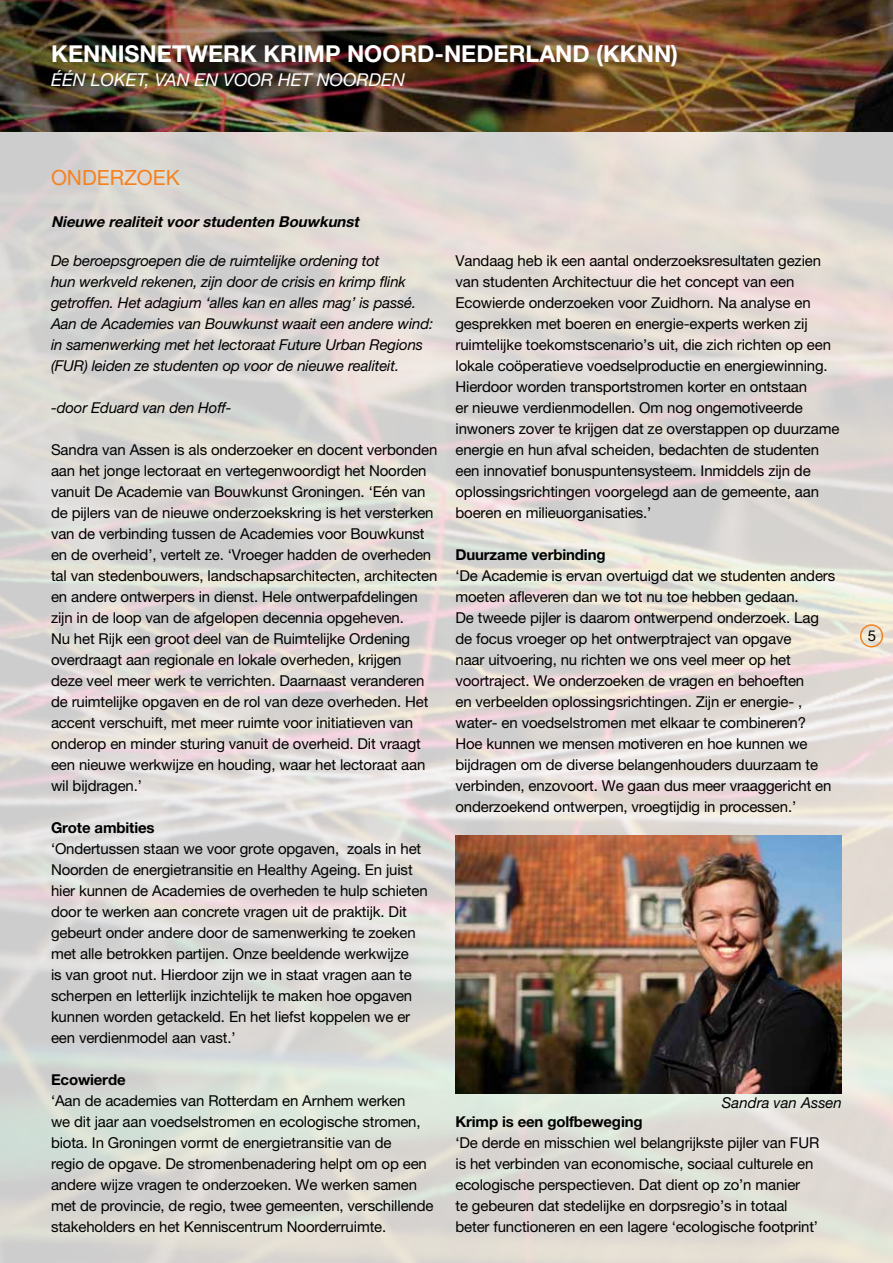
<style>
.page{position:relative;width:893px;height:1263px;background:#fff}
.page>*{position:absolute;margin:0;border:0;box-sizing:border-box;transform-origin:0 0}
.t1{font:700 23.25px "Helvetica Neue LT Std";color:#fff}
.t2{font:21px "Helvetica Neue LT Std";color:#f58220}
.t3{font:italic 17.7px "Helvetica Neue LT Std";color:#fff}
.t4{font:15px/21px "Helvetica Neue LT Std";letter-spacing:-.01em;color:#000}
.t5{font:italic 15px/21px "Helvetica Neue LT Std";letter-spacing:-.01em;color:#000}
.t6{font:700 15px "Helvetica Neue LT Std";letter-spacing:-.01em;color:#000}
.t7{font:italic 700 15px "Helvetica Neue LT Std";color:#000}
</style>
<div class="page">
<img style="left:0;top:0;width:893px;height:1263px">
<div style="left:860px;top:624px;width:23px;height:23px;border:2px solid #f58220;border-radius:50%"></div>
<img style="left:455px;top:836px;width:387px;height:257px">
<h1 class="t1" style="left:51px;top:39px;width:314px">KENN ISNETWERK KRIMP NOO</h1>
<h1 class="t1" style="left:400px;top:39px;width:279px">RD-NEDERLAND (KKNN)</h1>
<p class="t3" style="left:51px;top:69px;width:319px">één loket, van en voor het Noorde</p>
<p class="t3" style="left:392px;top:69px;width:14px">n</p>
<h2 class="t2" style="left:51px;top:165px;width:46px">ONDER</h2>
<h2 class="t2" style="left:124px;top:165px;width:57px">ZOEK</h2>
<p class="t7" style="left:51px;top:212px;width:313px">Nieuwe realiteitvoorstudenten Bouwkunst</p>
<p class="t5" style="left:51px;top:250px;width:384px">De beroepsgroepen die de ruimtelijke ordening tot<br>hun werkveld rekenen, zijn door de crisis en krimp flink getroffen. Het adagium ‘alles kan en alles mag’ is passé.<br>Aan de Academies van Bouwkunst waait een andere wind: in samenwerking met het lectoraat Future Urban Regions (FUR) leiden ze studenten op voor de nieuwe realiteit.</p>
<p class="t5" style="left:51px;top:397px;width:182px">-door Eduard van den Hoff-</p>
<p class="t4" style="left:51px;top:439px;width:388px">Sandra van Assen is als onderzoeker en docent verbonden aan het jonge lectoraat en vertegenwoordigt het Noorden vanuit De Academie van Bouwkunst Groningen. ‘Eén van de pijlers van de nieuwe onderzoekskring is het versterken van de verbinding tussen de Academies voor Bouwkunst en de overheid’, vertelt ze. ‘Vroeger hadden de overheden tal van stedenbouwers, landschapsarchitecten, architecten en andere ontwerpers in dienst. H ele ontwerpafdelingen zijn in de loop van de afgelopen decennia opgeheven.<br>Nu het Rijk een groot deel van de Ruimtelijke Ordening overdraagt aan regionale en lokale overheden, krijgen<br>deze veel meer werk te verrichten. Daarnaast veranderen de ruimtelijke opgaven en de rol van deze overheden. H et accent verschuift, met meer ruimte voor initiatieven van onderop en minder sturing vanuit de overheid. Dit vraagt een nieuwe werkwijze en houding, waar het lectoraat aan wil bijdragen.’</p>
<p class="t6" style="left:51px;top:818px;width:105px">Grote ambities</p>
<p class="t4" style="left:51px;top:838px;width:378px">‘Ondertussen staan we voor grote opgaven, zoals in het Noorden de energietransitie en Healthy Ageing. En juist hier kunnen de Academies de overheden te hulp schieten door te werken aan concrete vragen uit de praktijk. Dit gebeurt onder andere door de samenwerking te zoeken met alle betrokken partijen. Onze beeldende werkwijze<br>is van groot nut. H ierdoor zijn we in staat vragen aan te scherpen en letterlijk inzichtelijk te maken hoe opgaven kunnen worden getackeld. En het liefst koppelen we er een verdienmodel aan vast.’</p>
<p class="t6" style="left:51px;top:1070px;width:76px">Ecowierde</p>
<p class="t4" style="left:51px;top:1090px;width:384px">‘Aan de academies van Rotterdam en Arnhem werken<br>we dit jaar aan voedselstromen en ecologische stromen, biota. I n Groningen vormt de energietransitie van de<br>regio de opgave. De stromenbenadering helpt om op een andere wijze vragen te onderzoeken. We werken samen met de provincie, de regio, twee gemeenten, verschillende stakeholders en het Kenniscentrum Noorderruimte.</p>
<p class="t4" style="left:455px;top:250px;width:385px">Vandaag heb ik een aantal onderzoeksresultaten gezien van studenten Architectuur die het concept van een Ecowierde onderzoeken voor Zuidhorn. Na analyse en gesprekken met boeren en energie-experts werken zij ruimtelijke toekomstscenario’s uit, die zich richten op een lokale coöperatieve voedselproductie en energiewinning.<br>H ierdoor worden transportstromen korter en ontstaan<br>er nieuwe verdienmodellen. Om nog ongemotiveerde inwoners zover te krijgen dat ze overstappen op duurzame energie en hun afval scheiden, bedachten de studenten een innovatief bonuspuntensysteem. I nmiddels zijn de oplossingsrichtingen voorgelegd aan de gemeente, aan boeren en milieuorganisaties.’</p>
<p class="t6" style="left:455px;top:545px;width:152px">Duurzame verbinding</p>
<p class="t4" style="left:455px;top:565px;width:381px">‘De Academie is ervan overtuigd dat we studenten anders moeten afleveren dan we tot nu toe hebben gedaan.<br>De tweede pijler is daarom ontwerpend onderzoek. Lag de focus vroeger op het ontwerptraject van opgave<br>naar uitvoering, nu richten we ons veel meer op het voortraject. We onderzoeken de vragen en behoeften<br>en verbeelden oplossingsrichtingen. Zijn er energie- , water- en voedselstromen met elkaar te combineren?<br>H oe kunnen we mensen motiveren en hoe kunnen we bijdragen om de diverse belangenhouders duurzaam te verbinden, enzovoort. We gaan dus meer vraaggericht en onderzoekend ontwerpen, vroegtijdig in processen.’</p>
<p class="t5" style="left:722px;top:1092px;width:122px">Sandra van Assen</p>
<p class="t6" style="left:455px;top:1112px;width:189px">Krimp is een golfbeweging</p>
<p class="t4" style="left:455px;top:1132px;width:364px">‘De derde en misschien wel belangrijkste pijler van FUR<br>is het verbinden van economische, sociaal culturele en ecologische perspectieven. Dat dient op zo’n manier<br>te gebeuren dat stedelijke en dorpsregio’s in totaal beter functioneren en een lagere ‘ecologische footprint’</p>
<p class="t4" style="left:868px;top:624px;width:10px">5</p>
</div>
